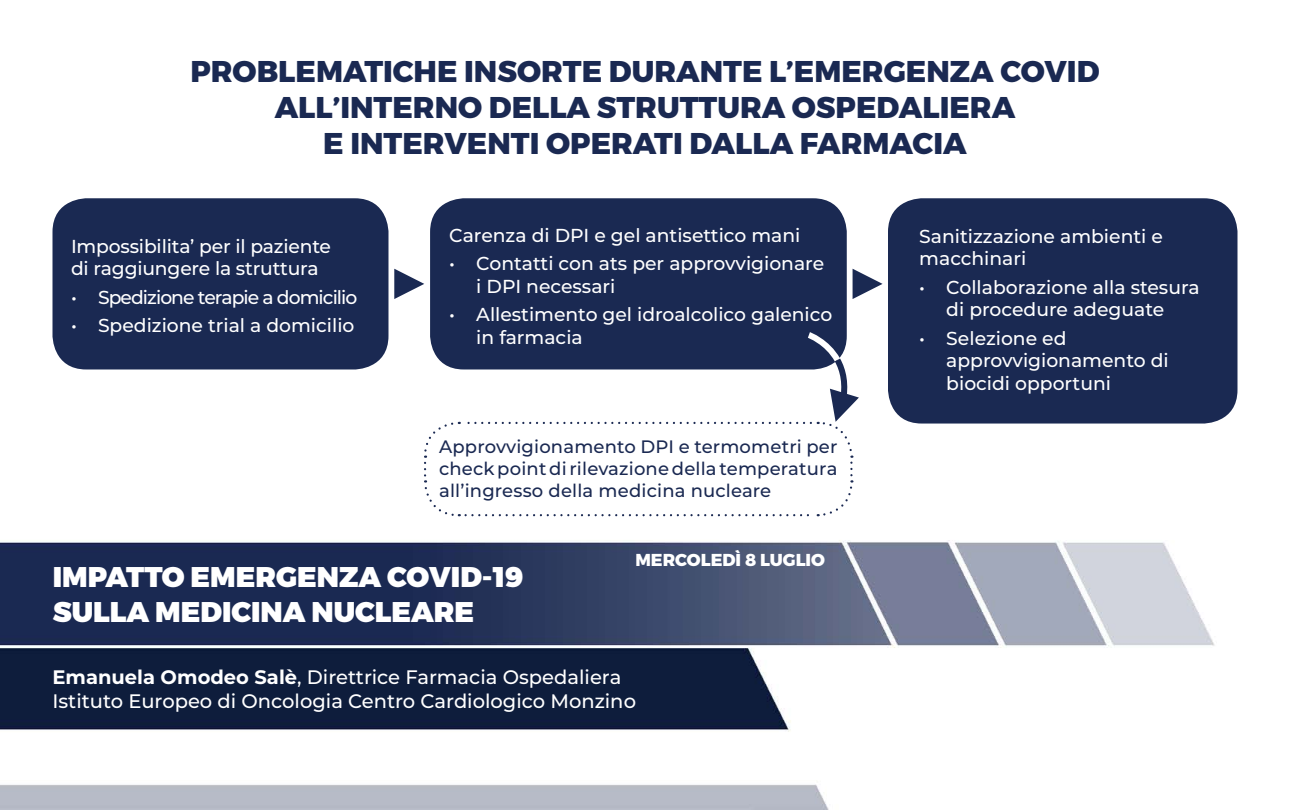
<style>
.page{position:relative;width:1290px;height:810px;background:#fff}
.page>*{position:absolute;margin:0;border:0;box-sizing:border-box;transform-origin:0 0}
.t1{font:800 30px/36px "Montserrat";color:#1a2952;text-align:center}
.t2{font:900 28.5px/34.2px "Montserrat";color:#fff}
.t3{font:500 19.5px/23.4px "Montserrat";color:#fff}
.t4{font:500 18.75px/22.5px "Montserrat";color:#fff}
.t5{font:500 18.75px "Montserrat";letter-spacing:-.05em;color:#fff}
.t6{font:500 18px/21.6px "Montserrat";letter-spacing:.01em;color:#1a2952;text-align:justify}
.t7{font:800 17.25px "Montserrat";color:#fff}
.s1{font-weight:700}
</style>
<div class="page">
<img style="left:0;top:198px;width:1237px;height:612px">
<div style="left:52px;top:198px;width:336px;height:171px;background:#1a2952;border-radius:34px"></div>
<div style="left:888px;top:198px;width:350px;height:226px;background:#1a2952;border-radius:34px"></div>
<div style="left:430px;top:198px;width:417px;height:171px;background:#1a2952;border-radius:34px"></div>
<svg style="left:394px;top:269px;width:30px;height:30px"></svg>
<svg style="left:853px;top:269px;width:30px;height:30px"></svg>
<svg style="left:423px;top:329px;width:436px;height:188px"></svg>
<h1 class="t1" style="left:190px;top:54px;width:911px">PROBLEMATICHE INSORTE DURANTE L’EMERGENZA COVID<br>ALL’INTERNO DELLA STRUTTURA OSPEDALIERA<br>E INTERVENTI OPERATI DALLA FARMACIA</h1>
<p class="t4" style="left:71px;top:234px;width:262px">Impossibilita’ per il paziente di raggiungere la struttura</p>
<p class="t5" style="left:71px;top:284px;width:288px">• Spedizione terapie a domicilio</p>
<p class="t4" style="left:71px;top:314px;width:285px">• Spedizione trial a domicilio</p>
<p class="t4" style="left:449px;top:223px;width:353px">Carenza di DPI e gel antisettico mani</p>
<p class="t4" style="left:476px;top:251px;width:349px;text-indent:-27px">• Contatti con ats per approvvigionare i DPI necessari</p>
<p class="t4" style="left:476px;top:302px;width:357px;text-indent:-27px">• Allestimento gel idroalcolico galenico in farmacia</p>
<p class="t6" style="left:439px;top:436px;width:400px">Approvvigionamento DPI e termometri per check point di rilevazione della temperatura all’ingresso della medicina nucleare</p>
<h2 class="t2" style="left:53px;top:561px;width:472px">IMPATTO EMERGENZA COVID-19<br>SULLA MEDICINA NUCLEARE</h2>
<p class="t7" style="left:635px;top:549px;width:191px">MERCOLEDÌ 8 LUGLIO</p>
<p class="t3" style="left:52px;top:665px;width:585px"><span class="s1">Emanuela Omodeo Salè</span>, Direttrice Farmacia Ospedaliera<br>Istituto Europeo di Oncologia Centro Cardiologico Monzino</p>
<p class="t4" style="left:919px;top:224px;width:245px">Sanitizzazione ambienti e macchinari</p>
<p class="t4" style="left:919px;top:275px;width:282px;text-align:center">• Collaborazione alla stesura di procedure adeguate</p>
<p class="t4" style="left:946px;top:326px;width:224px;text-indent:-27px">• Selezione ed approvvigionamento di biocidi opportuni</p>
</div>
